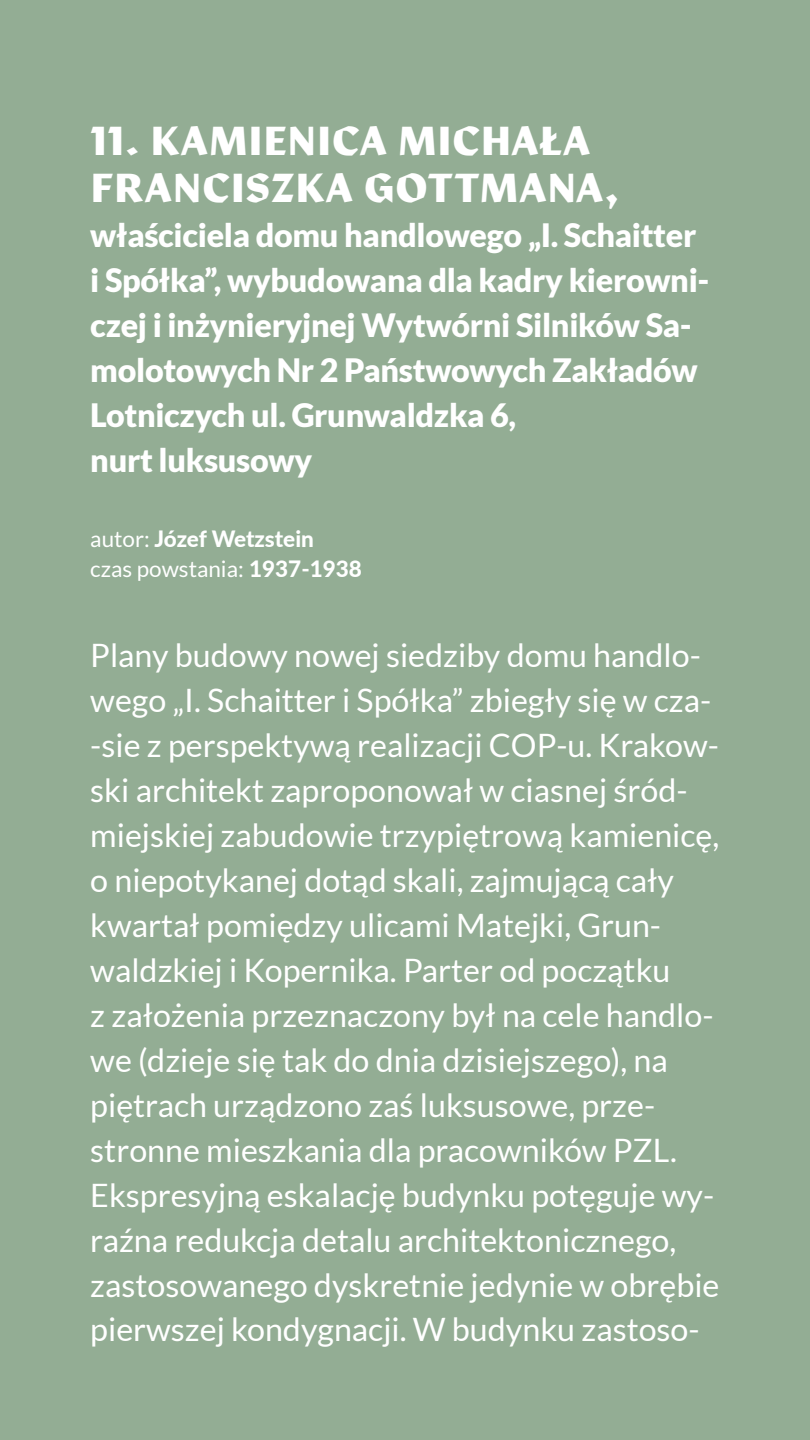
<style>
.page{position:relative;width:810px;height:1440px;background:#93ad94}
.page>*{position:absolute;margin:0;border:0;box-sizing:border-box;transform-origin:0 0}
.t1{font:700 38.47px/46.2px "Manofa";color:#fff}
.t2{font:32.25px/45px "Lato";color:#fff}
.t3{font:900 32.25px/45px "Lato";letter-spacing:-.01em;color:#fff}
.t4{font:800 22.5px/30px "Lato";letter-spacing:-.005em;color:#fff}
.s1{font-weight:400}
</style>
<div class="page">
<p class="t1" style="left:90px;top:115px;width:530px">11. KAMIENICA MICHAŁA<br>FRANCISZKA GOTTMANA,</p>
<p class="t3" style="left:90px;top:212px;width:621px">właściciela domu handlowego „I. Schaitter i Spółka”, wybudowana dla kadry kierowni&shy;czej i inżynieryjnej Wytwórni Silników Sa&shy;molotowych Nr 2 Państwowych Zakładów Lotniczych ul. Grunwaldzka 6,<br>nurt luksusowy</p>
<p class="t4" style="left:90px;top:522px;width:273px"><span class="s1">autor:</span> Józef Wetzstein<br><span class="s1">czas powstania:</span> 1937-1938</p>
<p class="t2" style="left:90px;top:632px;width:631px">Plany budowy nowej siedziby domu handlo&shy;wego „I. Schaitter i Spółka” zbiegły się w cza--sie z perspektywą realizacji COP-u. Krakow&shy;ski architekt zaproponował w ciasnej śród&shy;miejskiej zabudowie trzypiętrową kamienicę, o niepotykanej dotąd skali, zajmującą cały kwartał pomiędzy ulicami Matejki, Grun&shy;waldzkiej i Kopernika. Parter od początku<br>z założenia przeznaczony był na cele handlo&shy;we (dzieje się tak do dnia dzisiejszego), na piętrach urządzono zaś luksusowe, prze&shy;stronne mieszkania dla pracowników PZL.<br>Ekspresyjną eskalację budynku potęguje wy&shy;raźna redukcja detalu architektonicznego, zastosowanego dyskretnie jedynie w obrębie pierwszej kondygnacji. W budynku zastoso-</p>
</div>
